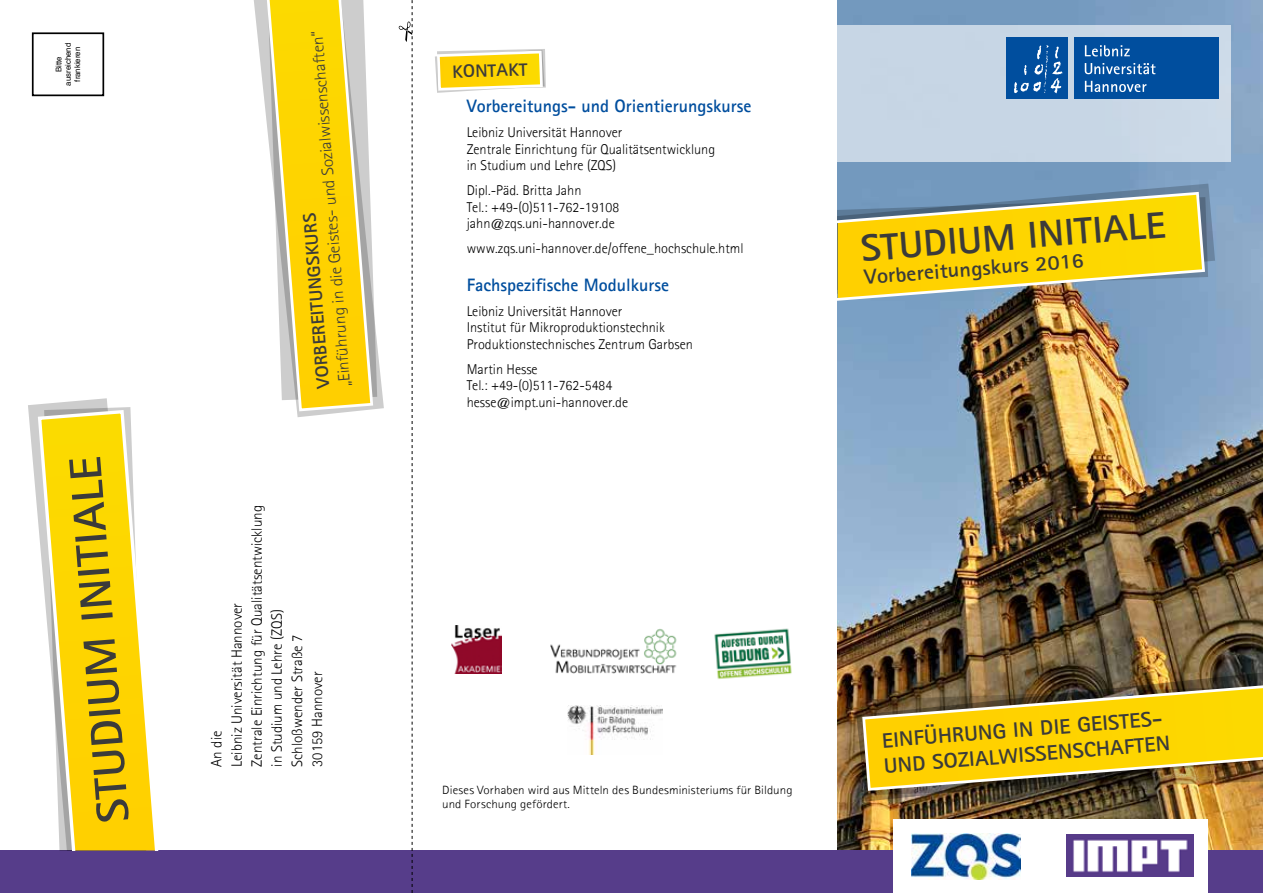
<style>
.page{position:relative;width:1263px;height:893px;background:#fff}
.page>*{position:absolute;margin:0;border:0;box-sizing:border-box;transform-origin:0 0}
.t1{font:700 45px "Agfa Rotis Sans Serif";color:#3b3b3a;scale:1.08 1}
.t2{font:700 37.5px "Agfa Rotis Sans Serif";color:#3b3b3a;scale:1.08 1}
.t3{font:700 21px/25.2px "Agfa Rotis Sans Serif";color:#3b3b3a;scale:1.08 1}
.t4{font:700 18px "Agfa Rotis Sans Serif";color:#004e9e}
.t5{font:700 18px "Agfa Rotis Sans Serif";color:#3b3b3a;scale:1.08 1}
.t6{font:300 16.5px "Agfa Rotis Sans Serif";color:#3b3b3a;scale:1.08 1}
.t7{font:300 15px/20.1px "Agfa Rotis Sans Serif";color:#000}
.t8{font:300 14.25px/16.5px "Agfa Rotis Sans Serif";color:#000}
.t9{font:300 12px/13.5px "Agfa Rotis Sans Serif";letter-spacing:.005em;color:#000;scale:1.08 1}
.t10{font:7.8px/9.3px "Helvetica";color:#000;text-align:center}
</style>
<div class="page">
<img style="left:838px;top:0;width:425px;height:850px">
<img style="left:550px;top:629px;width:127px;height:45px">
<img style="left:567px;top:705px;width:95px;height:50px">
<img style="left:451px;top:625px;width:51px;height:48px">
<div style="left:0;top:850px;width:1263px;height:43px;background:#563d8a"></div>
<svg style="left:435px;top:49px;width:111px;height:44px"></svg>
<div style="left:831px;top:25px;width:400px;height:136px;background:#c7d6e5"></div>
<div style="left:1074px;top:38px;width:144px;height:61px;background:#004e9e"></div>
<div style="left:1006px;top:38px;width:61px;height:61px;background:#004e9e"></div>
<svg style="left:1085px;top:45px;width:45px;height:11px"></svg>
<svg style="left:1085px;top:63px;width:70px;height:11px"></svg>
<svg style="left:1085px;top:81px;width:61px;height:11px"></svg>
<svg style="left:1014px;top:45px;width:48px;height:48px"></svg>
<img style="left:856px;top:670px;width:407px;height:131px">
<img style="left:861px;top:680px;width:402px;height:115px">
<svg style="left:838px;top:184px;width:377px;height:122px;background:#cbbd4a"></svg>
<div style="left:32px;top:32px;width:72px;height:64px;border:2px solid #000"></div>
<svg style="left:28px;top:398px;width:103px;height:97px"></svg>
<svg style="left:36px;top:408px;width:119px;height:442px"></svg>
<svg style="left:254px;top:0;width:130px;height:417px"></svg>
<svg style="left:262px;top:0;width:113px;height:413px"></svg>
<img style="left:714px;top:628px;width:78px;height:51px">
<div style="left:893px;top:819px;width:315px;height:74px;background:#fff"></div>
<img style="left:912px;top:833px;width:108px;height:46px">
<img style="left:1067px;top:834px;width:126px;height:42px">
<svg style="left:399px;top:0;width:14px;height:893px"></svg>
<p class="t10" style="left:54px;top:86px;width:44px;rotate:-90deg">Bitte ausreichend frankieren</p>
<h1 class="t1" style="left:83px;top:825px;width:342px;rotate:-94deg">STUDIUM INITIALE</h1>
<p class="t6" style="left:336px;top:388px;width:332px;rotate:-95deg">„Einführung in die Geistes- und Sozialwissenschaften“</p>
<p class="t5" style="left:311px;top:389px;width:164px;rotate:-94deg">VORBEREITUNGSKURS</p>
<p class="t7" style="left:206px;top:767px;width:263px;rotate:-90deg">An die<br>Leibniz Universität Hannover<br>Zentrale Einrichtung für Qualitätsentwicklung in Studium und Lehre (ZQS)<br>Schloßwender Straße 7<br>30159 Hannover</p>
<p class="t5" style="left:452px;top:60px;width:71px;rotate:-2deg">KONTAKT</p>
<p class="t4" style="left:467px;top:95px;width:286px">Vorbereitungs- und Orientierungskurse</p>
<p class="t8" style="left:467px;top:124px;width:250px">Leibniz Universität Hannover<br>Zentrale Einrichtung für Qualitätsentwicklung in Studium und Lehre (ZQS)</p>
<p class="t8" style="left:467px;top:182px;width:154px">Dipl.-Päd. Britta Jahn<br>Tel.: +49-(0)511-762-19108 jahn@zqs.uni-hannover.de</p>
<p class="t8" style="left:467px;top:240px;width:278px">www.zqs.uni-hannover.de/offene_hochschule.html</p>
<p class="t4" style="left:467px;top:273px;width:204px">Fachspezifische Modulkurse</p>
<p class="t8" style="left:467px;top:302px;width:228px">Leibniz Universität Hannover<br>Institut für Mikroproduktionstechnik<br>Produktionstechnisches Zentrum Garbsen</p>
<p class="t8" style="left:467px;top:360px;width:163px">Martin Hesse<br>Tel.: +49-(0)511-762-5484 hesse@impt.uni-hannover.de</p>
<h2 class="t2" style="left:859px;top:223px;width:284px;rotate:-4deg">STUDIUM INITIALE</h2>
<h3 class="t3" style="left:863px;top:263px;width:205px;rotate:-4deg">Vorbereitungskurs 2016</h3>
<p class="t9" style="left:442px;top:783px;width:326px">Dieses Vorhaben wird aus Mitteln des Bundesministeriums für Bildung und Forschung gefördert.</p>
<h3 class="t3" style="left:881px;top:726px;width:268px;rotate:-4deg">EINFÜHRUNG IN DIE GEISTES-<br>UND SOZIALWISSENSCHAFTEN</h3>
</div>
